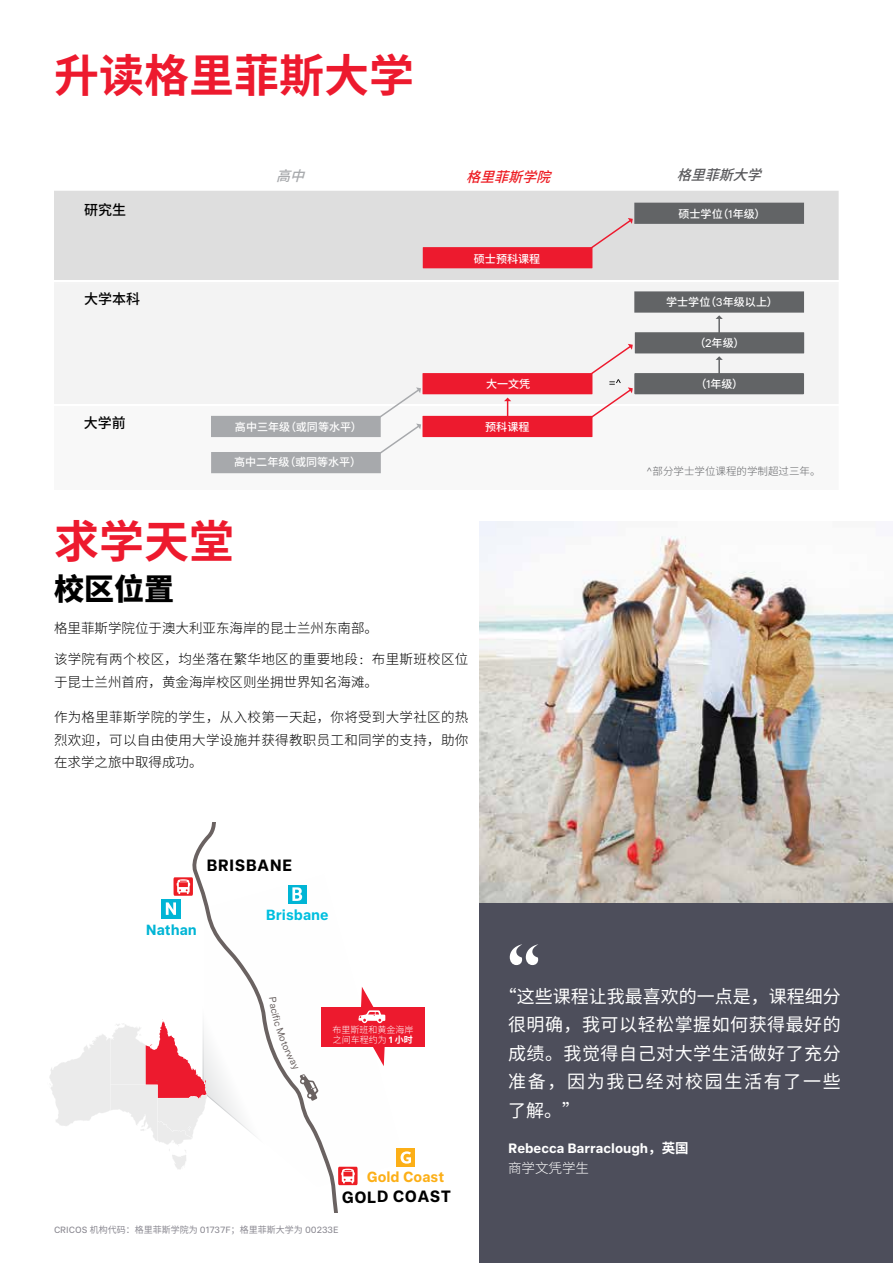
<style>
.page{position:relative;width:893px;height:1263px;background:#fff}
.page>*{position:absolute;margin:0;border:0;box-sizing:border-box;transform-origin:0 0}
.t1{font:700 45px "Source Han Sans SC";color:#ed1a2e}
.t2{font:800 30px "Source Han Sans SC";color:#000}
.t3{font:18px/28.5px "Source Han Sans SC";letter-spacing:.03em;color:#fff;text-align:justify}
.t4{font:700 16.2px "Griffith Sans Text";letter-spacing:.02em;color:#000}
.t5{font:700 14.55px "Griffith Sans Text";color:#fcaf17}
.t6{font:700 14.55px "Griffith Sans Text";color:#00bfdf}
.t7{font:700 14.55px "Griffith Sans Text";color:#00b5d5}
.t8{font:500 13.95px "Source Han Sans SC";color:#000}
.t9{font:italic 500 13.95px "Source Han Sans SC";color:#ed1c23}
.t10{font:italic 500 13.95px "Source Han Sans SC";color:#58585b}
.t11{font:italic 500 13.95px "Source Han Sans SC";color:#a7a9ac}
.t12{font:300 13.5px/22.5px "Source Han Sans SC";letter-spacing:.025em;color:#000}
.t13{font:300 13.5px "Source Han Sans SC";color:#000}
.t14{font:700 13.5px "Griffith Sans Text";color:#fff}
.t15{font:300 13.5px "Source Han Sans SC";color:#fff}
.t16{font:500 11.1px "Source Han Sans SC";color:#fff}
.t17{font:300 10.5px "Source Han Sans SC";color:#636467}
.t18{font:9px "Source Han Sans SC";color:#6b6974}
.t19{font:300 9px/9.8px "Source Han Sans SC";color:#fff}
.s1{font-family:"Griffith Sans Text";font-weight:400}
.s2{font-family:"Griffith Sans Text"}
.s3{font-family:"Adobe Song Std"}
.s4{font-family:"Griffith Sans Text";font-weight:700}
.s5{font-weight:700}
.s6{font-family:"Source Han Sans SC"}
</style>
<div class="page">
<svg style="left:180px;top:822px;width:245px;height:390px"></svg>
<svg style="left:338px;top:1167px;width:20px;height:18px"></svg>
<svg style="left:173px;top:877px;width:20px;height:19px"></svg>
<div style="left:161px;top:899px;width:20px;height:19px;background:#00b5d5"></div>
<svg style="left:166px;top:902px;width:10px;height:13px"></svg>
<div style="left:288px;top:885px;width:18px;height:18px;background:#00b5d5"></div>
<svg style="left:292px;top:887px;width:10px;height:14px"></svg>
<div style="left:397px;top:1148px;width:18px;height:19px;background:#fcaf17"></div>
<svg style="left:401px;top:1151px;width:10px;height:12px"></svg>
<svg style="left:367px;top:1046px;width:18px;height:20px"></svg>
<div style="left:321px;top:1007px;width:103px;height:39px;background:#ed1a2e"></div>
<svg style="left:358px;top:987px;width:27px;height:36px"></svg>
<svg style="left:211px;top:415px;width:382px;height:59px"></svg>
<div style="left:54px;top:284px;width:784px;height:120px;background:#f3f3f3"></div>
<div style="left:54px;top:191px;width:785px;height:93px;background:#dedede"></div>
<hr style="left:54px;top:280px;width:785px;height:1px;background:#fff">
<div style="left:635px;top:332px;width:169px;height:21px;background:#626466"></div>
<svg style="left:588px;top:218px;width:45px;height:33px"></svg>
<svg style="left:377px;top:387px;width:44px;height:69px"></svg>
<svg style="left:504px;top:398px;width:7px;height:18px"></svg>
<div style="left:422px;top:416px;width:170px;height:21px;background:#ed1a2e"></div>
<div style="left:422px;top:373px;width:170px;height:21px;background:#ed1a2e"></div>
<div style="left:211px;top:416px;width:170px;height:21px;background:#a7a9ac"></div>
<div style="left:211px;top:452px;width:170px;height:21px;background:#a7a9ac"></div>
<div style="left:634px;top:373px;width:170px;height:21px;background:#626466"></div>
<svg style="left:716px;top:356px;width:7px;height:18px"></svg>
<svg style="left:716px;top:315px;width:7px;height:18px"></svg>
<div style="left:634px;top:291px;width:170px;height:22px;background:#626466"></div>
<div style="left:634px;top:203px;width:170px;height:21px;background:#626466"></div>
<div style="left:423px;top:247px;width:169px;height:21px;background:#ed1a2e"></div>
<svg style="left:588px;top:344px;width:45px;height:76px"></svg>
<div style="left:479px;top:902px;width:414px;height:361px;background:#4d4e5b"></div>
<img style="left:479px;top:521px;width:414px;height:381px">
<hr style="left:892px;top:0;width:1px;height:205px;background:#ebebeb">
<svg style="left:510px;top:944px;width:28px;height:21px"></svg>
<svg style="left:49px;top:1018px;width:158px;height:152px"></svg>
<svg style="left:269px;top:997px;width:49px;height:104px"></svg>
<h1 class="t1" style="left:54px;top:50px;width:361px">升读格里菲斯大学</h1>
<p class="t11" style="left:276px;top:168px;width:40px">高中</p>
<p class="t9" style="left:466px;top:169px;width:96px">格里菲斯学院</p>
<p class="t10" style="left:677px;top:167px;width:96px">格里菲斯大学</p>
<p class="t8" style="left:84px;top:202px;width:44px">研究生</p>
<p class="t16" style="left:678px;top:207px;width:89px">硕士学位（<span class="s1">1</span>年级）</p>
<p class="t16" style="left:474px;top:252px;width:68px">硕士预科课程</p>
<p class="t8" style="left:84px;top:291px;width:58px">大学本科</p>
<p class="t8" style="left:84px;top:415px;width:44px">大学前</p>
<p class="t16" style="left:235px;top:420px;width:128px">高中三年级（或同等水平）</p>
<p class="t16" style="left:234px;top:456px;width:128px">高中二年级（或同等水平）</p>
<p class="t16" style="left:486px;top:378px;width:46px">大一文凭</p>
<p class="t16" style="left:485px;top:421px;width:46px">预科课程</p>
<p class="t16" style="left:666px;top:296px;width:113px">学士学位（<span class="s1">3</span>年级以上）</p>
<p class="t16" style="left:694px;top:337px;width:52px">（<span class="s1">2</span>年级）</p>
<p class="t16" style="left:695px;top:378px;width:49px">（<span class="s1">1</span>年级）</p>
<p class="t17" style="left:646px;top:465px;width:176px"><span class="s2">^</span>部分学士学位课程的学制超过三年。</p>
<h1 class="t1" style="left:54px;top:516px;width:181px">求学天堂</h1>
<h2 class="t2" style="left:54px;top:572px;width:121px">校区位置</h2>
<p class="t13" style="left:54px;top:621px;width:325px">格里菲斯学院位于澳大利亚东海岸的昆士兰州东南部。</p>
<p class="t12" style="left:54px;top:648px;width:416px">该学院有两个校区，均坐落在繁华地区的重要地段<span class="s3">：</span>布里斯班校区位于昆士兰州首府，黄金海岸校区则坐拥世界知名海滩。</p>
<p class="t12" style="left:54px;top:706px;width:416px;text-align:justify">作为格里菲斯学院的学生，从入校第一天起，你将受到大学社区的热烈欢迎，可以自由使用大学设施并获得教职员工和同学的支持，助你在求学之旅中取得成功。</p>
<p class="t4" style="left:206px;top:856px;width:88px">BRISBANE</p>
<p class="t7" style="left:146px;top:922px;width:53px">Nathan</p>
<p class="t6" style="left:266px;top:906px;width:64px">Brisbane</p>
<p class="t19" style="left:332px;top:1025px;width:83px">布里斯班和黄金海岸之间车程约为 <span class="s4">1</span> <span class="s5">小时</span></p>
<p class="t5" style="left:367px;top:1168px;width:79px">Gold Coast</p>
<p class="t4" style="left:342px;top:1187px;width:111px">GOLD COAST</p>
<p class="t18" style="left:54px;top:1225px;width:286px"><span class="s2">CRICOS</span> 机构代码：格里菲斯学院为 <span class="s2">01737F</span>；格里菲斯大学为 <span class="s2">00233E</span></p>
<h3 class="t3" style="left:508px;top:982px;width:334px;text-indent:-9px">“这些课程让我最喜欢的一点是，课程细分很明确，我可以轻松掌握如何获得最好的成绩。我觉得自己对大学生活做好了充分准备，因为我已经对校园生活有了一些了解。”</h3>
<p class="t14" style="left:508px;top:1140px;width:182px">Rebecca Barraclough<span class="s6">，英国</span></p>
<p class="t15" style="left:508px;top:1160px;width:82px">商学文凭学生</p>
</div>
